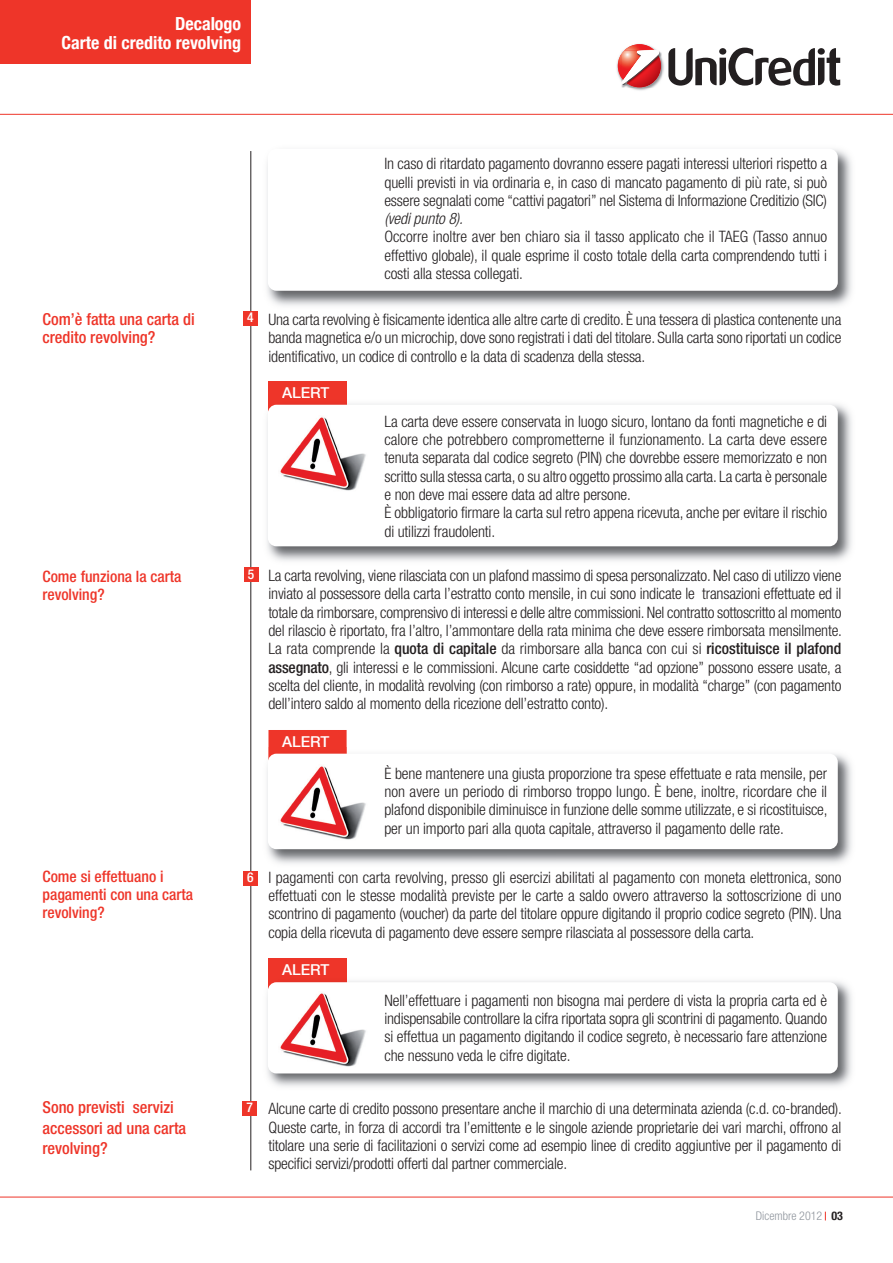
<style>
.page{position:relative;width:893px;height:1263px;background:#fff}
.page>*{position:absolute;margin:0;border:0;box-sizing:border-box;transform-origin:0 0}
.t1{font:700 condensed 18px/19.5px "Helvetica Neue";color:#fff;text-align:right}
.t2{font:500 condensed 16.5px/20.2px "Helvetica Neue";color:#ee3529}
.t3{font:300 condensed 15.75px/18.3px "Helvetica Neue";letter-spacing:-.01em;color:#231f20;text-align:justify}
.t4{font:500 condensed 15.75px/18.3px "Helvetica Neue";color:#ee3529}
.t5{font:italic 300 condensed 15.75px "Helvetica Neue";letter-spacing:-.005em;color:#231f20}
.t6{font:500 15px "Helvetica Neue";color:#fff}
.t7{font:500 condensed 13.5px "Helvetica Neue";color:#fff}
.t8{font:300 condensed 12px "Helvetica Neue";color:#8f959d}
.t9{font:700 condensed 12px "Helvetica Neue";color:#231f20}
.s1{font-weight:500}
</style>
<div class="page">
<div style="left:268px;top:730px;width:79px;height:31px;background:#ee3529"></div>
<img style="left:267px;top:754px;width:585px;height:110px">
<img style="left:268px;top:747px;width:79px;height:13px">
<div style="left:268px;top:754px;width:570px;height:95px;background:#fff;border-radius:9px"></div>
<img style="left:280px;top:766px;width:86px;height:74px">
<div style="left:268px;top:381px;width:79px;height:31px;background:#ee3529"></div>
<img style="left:267px;top:404px;width:585px;height:157px">
<img style="left:268px;top:404px;width:79px;height:7px">
<div style="left:268px;top:405px;width:570px;height:141px;background:#fff;border-radius:9px"></div>
<img style="left:280px;top:417px;width:86px;height:74px">
<hr style="left:0;top:114px;width:893px;height:1px;background:#ee3529">
<hr style="left:0;top:1197px;width:893px;height:1px;background:#ee3529">
<div style="left:0;top:0;width:250px;height:64px;background:#ee3529"></div>
<img style="left:616px;top:58px;width:48px;height:33px">
<img style="left:621px;top:53px;width:41px;height:35px">
<img style="left:621px;top:52px;width:40px;height:35px">
<svg style="left:618px;top:44px;width:42px;height:41px"></svg>
<svg style="left:668px;top:48px;width:172px;height:38px"></svg>
<hr style="left:250px;top:151px;width:1px;height:1019px;background:#231f20">
<div style="left:244px;top:567px;width:14px;height:15px;background:#ee3529"></div>
<div style="left:243px;top:871px;width:15px;height:14px;background:#ee3529"></div>
<img style="left:267px;top:149px;width:585px;height:157px">
<div style="left:268px;top:149px;width:570px;height:142px;background:#fff;border-radius:9px"></div>
<div style="left:268px;top:958px;width:79px;height:32px;background:#ee3529"></div>
<img style="left:267px;top:981px;width:585px;height:106px">
<img style="left:268px;top:981px;width:79px;height:7px">
<div style="left:268px;top:982px;width:570px;height:91px;background:#fff;border-radius:9px"></div>
<img style="left:280px;top:993px;width:86px;height:74px">
<div style="left:243px;top:311px;width:15px;height:14px;background:#ee3529"></div>
<div style="left:242px;top:1101px;width:15px;height:14px;background:#ee3529"></div>
<p class="t1" style="left:61px;top:14px;width:181px">Decalogo<br>Carte di credito revolving</p>
<p class="t2" style="left:43px;top:311px;width:154px;line-height:18.3px">Com’è fatta una carta di credito revolving?</p>
<p class="t4" style="left:43px;top:568px;width:140px">Come funziona la carta revolving?</p>
<p class="t4" style="left:43px;top:868px;width:152px">Come si effettuano i pagamenti con una carta revolving?</p>
<p class="t2" style="left:43px;top:1099px;width:145px">Sono previsti servizi accessori ad una carta revolving?</p>
<p class="t3" style="left:384px;top:156px;width:444px">In caso di ritardato pagamento dovranno essere pagati interessi ulteriori rispetto a quelli previsti in via ordinaria e, in caso di mancato pagamento di più rate, si può essere segnalati come “cattivi pagatori” nel Sistema di Informazione Creditizio (SIC)</p>
<p class="t5" style="left:384px;top:213px;width:80px">(vedi punto 8).</p>
<p class="t3" style="left:384px;top:229px;width:444px">Occorre inoltre aver ben chiaro sia il tasso applicato che il TAEG (Tasso annuo effettivo globale), il quale esprime il costo totale della carta comprendendo tutti i costi alla stessa collegati.</p>
<p class="t7" style="left:247px;top:313px;width:8px">4</p>
<p class="t3" style="left:268px;top:312px;width:574px">Una carta revolving è fisicamente identica alle altre carte di credito. È una tessera di plastica contenente una banda magnetica e/o un microchip, dove sono registrati i dati del titolare. Sulla carta sono riportati un codice identificativo, un codice di controllo e la data di scadenza della stessa.</p>
<p class="t6" style="left:282px;top:383px;width:49px">ALERT</p>
<p class="t3" style="left:384px;top:413px;width:444px;text-align:left">La carta deve essere conservata in luogo sicuro, lontano da fonti magnetiche e di calore che potrebbero comprometterne il funzionamento. La carta deve essere tenuta separata dal codice segreto (PIN) che dovrebbe essere memorizzato e non scritto sulla stessa carta, o su altro oggetto prossimo alla carta. La carta è personale e non deve mai essere data ad altre persone.<br>È obbligatorio firmare la carta sul retro appena ricevuta, anche per evitare il rischio di utilizzi fraudolenti.</p>
<p class="t7" style="left:248px;top:569px;width:8px">5</p>
<p class="t3" style="left:268px;top:568px;width:575px">La carta revolving, viene rilasciata con un plafond massimo di spesa personalizzato. Nel caso di utilizzo viene inviato al possessore della carta l’estratto conto mensile, in cui sono indicate le transazioni effettuate ed il totale da rimborsare, comprensivo di interessi e delle altre commissioni. Nel contratto sottoscritto al momento del rilascio è riportato, fra l’altro, l’ammontare della rata minima che deve essere rimborsata mensilmente.<br>La rata comprende la <span class="s1">quota di capitale</span> da rimborsare alla banca con cui si <span class="s1">ricostituisce il plafond assegnato</span>, gli interessi e le commissioni. Alcune carte cosiddette “ad opzione” possono essere usate, a scelta del cliente, in modalità revolving (con rimborso a rate) oppure, in modalità “charge” (con pagamento dell’intero saldo al momento della ricezione dell’estratto conto).</p>
<p class="t6" style="left:282px;top:732px;width:49px">ALERT</p>
<p class="t3" style="left:384px;top:765px;width:445px">È bene mantenere una giusta proporzione tra spese effettuate e rata mensile, per non avere un periodo di rimborso troppo lungo. È bene, inoltre, ricordare che il plafond disponibile diminuisce in funzione delle somme utilizzate, e si ricostituisce, per un importo pari alla quota capitale, attraverso il pagamento delle rate.</p>
<p class="t7" style="left:247px;top:873px;width:8px">6</p>
<p class="t3" style="left:268px;top:869px;width:574px">I pagamenti con carta revolving, presso gli esercizi abilitati al pagamento con moneta elettronica, sono effettuati con le stesse modalità previste per le carte a saldo ovvero attraverso la sottoscrizione di uno scontrino di pagamento (voucher) da parte del titolare oppure digitando il proprio codice segreto (PIN). Una copia della ricevuta di pagamento deve essere sempre rilasciata al possessore della carta.</p>
<p class="t6" style="left:282px;top:961px;width:49px">ALERT</p>
<p class="t3" style="left:384px;top:992px;width:444px">Nell’effettuare i pagamenti non bisogna mai perdere di vista la propria carta ed è indispensabile controllare la cifra riportata sopra gli scontrini di pagamento. Quando si effettua un pagamento digitando il codice segreto, è necessario fare attenzione che nessuno veda le cifre digitate.</p>
<p class="t7" style="left:246px;top:1103px;width:8px">7</p>
<p class="t3" style="left:268px;top:1101px;width:575px">Alcune carte di credito possono presentare anche il marchio di una determinata azienda (c.d. co-branded).<br>Queste carte, in forza di accordi tra l’emittente e le singole aziende proprietarie dei vari marchi, offrono al titolare una serie di facilitazioni o servizi come ad esempio linee di credito aggiuntive per il pagamento di specifici servizi/prodotti offerti dal partner commerciale.</p>
<p class="t8" style="left:756px;top:1211px;width:68px">Dicembre 2012</p>
<p class="t9" style="left:831px;top:1209px;width:13px">03</p>
</div>
